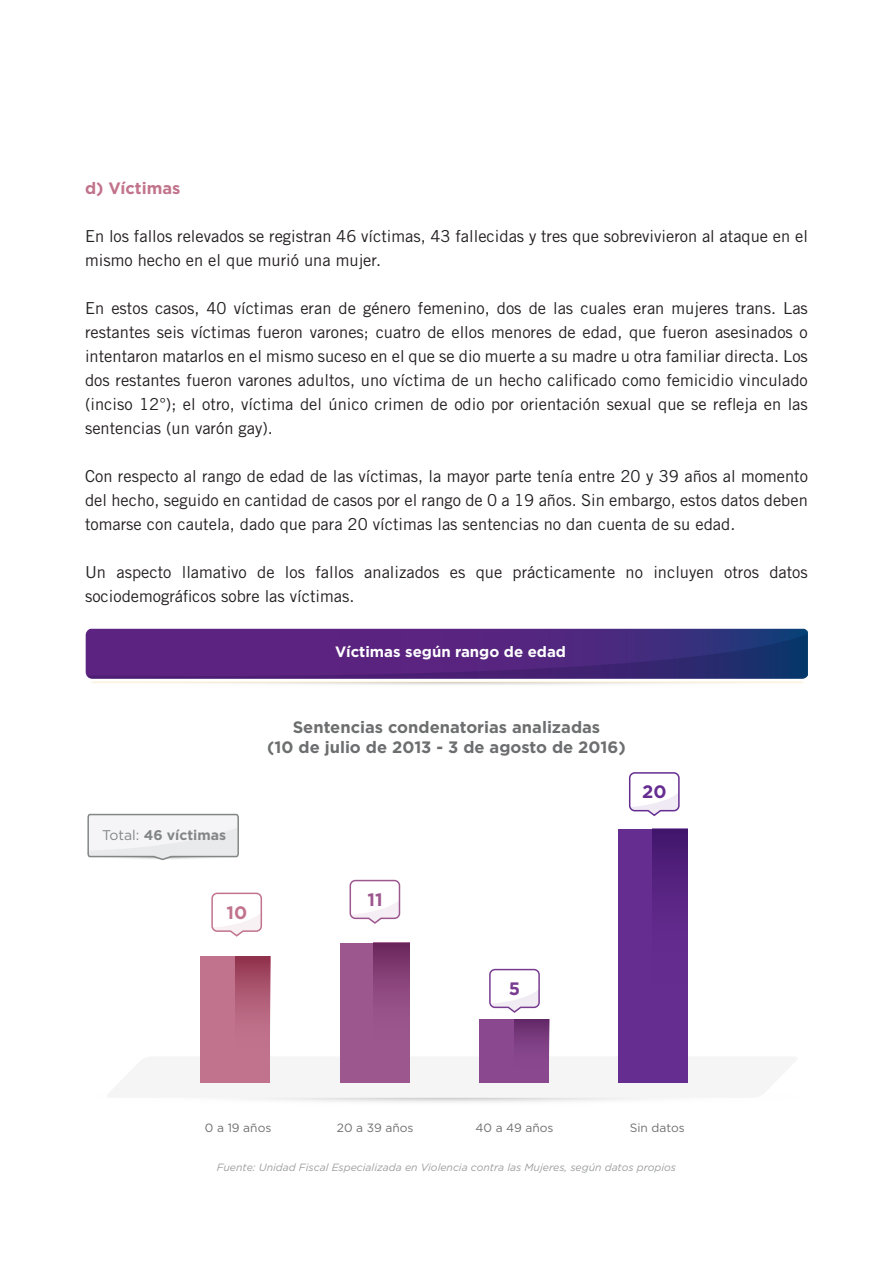
<style>
.page{position:relative;width:893px;height:1263px;background:#fff}
.page>*{position:absolute;margin:0;border:0;box-sizing:border-box;transform-origin:0 0}
.t1{font:700 18px "Gotham";color:#c1738d}
.t2{font:700 18px "Gotham";color:#662d91}
.t3{font:700 18px "Gotham";color:#9d578f}
.t4{font:700 18px "Gotham";color:#783b90}
.Texto_trade{font:16.5px/24px "Trade Gothic LT Std";color:#231f20}
.t5{font:700 16.5px/19.8px "Gotham";color:#6d6e6f;text-align:center}
.TÍTULO_2{font:700 16.5px "Gotham";color:#c2738c}
.t6{font:700 15px "Gotham";color:#fff}
.t7{font:700 13.95px "Gotham";color:#828786}
.t8{font:12px "Gotham";color:#6f7072}
.t9{font:italic 10.5px "Gotham";color:#9c9e9f}
.s1{font-weight:400}
</style>
<div class="page">
<svg style="left:200px;top:1056px;width:488px;height:46px"></svg>
<div style="left:618px;top:829px;width:70px;height:253px;background:#662d91"></div>
<div style="left:479px;top:1019px;width:70px;height:63px;background:#8a498f"></div>
<div style="left:340px;top:943px;width:69px;height:139px;background:#9d578f"></div>
<div style="left:200px;top:956px;width:70px;height:126px;background:#c1738d"></div>
<svg style="left:211px;top:892px;width:51px;height:45px"></svg>
<svg style="left:629px;top:772px;width:51px;height:45px"></svg>
<svg style="left:349px;top:879px;width:52px;height:45px"></svg>
<svg style="left:489px;top:968px;width:51px;height:45px"></svg>
<svg style="left:87px;top:813px;width:152px;height:48px"></svg>
<svg style="left:236px;top:956px;width:34px;height:58px"></svg>
<div style="left:374px;top:943px;width:36px;height:138px;background:linear-gradient(to bottom,#783469,#a8619a)"></div>
<div style="left:515px;top:1019px;width:34px;height:63px;background:linear-gradient(to bottom,#6b2f70,#935098)"></div>
<div style="left:653px;top:829px;width:34px;height:250px;background:linear-gradient(to bottom,#4d1e78,#6e3299)"></div>
<svg style="left:85px;top:629px;width:723px;height:56px;background:#5e3d88"></svg>
<p class="TÍTULO_2" style="left:85px;top:177px;width:97px">d) Víctimas</p>
<p class="Texto_trade" style="left:85px;top:224px;width:724px">En los fallos relevados se registran 46 víctimas, 43 fallecidas y tres que sobrevivieron al ataque en el mismo hecho en el que murió una mujer.</p>
<p class="Texto_trade" style="left:85px;top:296px;width:724px;text-align:justify">En estos casos, 40 víctimas eran de género femenino, dos de las cuales eran mujeres trans. Las restantes seis víctimas fueron varones; cuatro de ellos menores de edad, que fueron asesinados o intentaron matarlos en el mismo suceso en el que se dio muerte a su madre u otra familiar directa. Los dos restantes fueron varones adultos, uno víctima de un hecho calificado como femicidio vinculado (inciso 12°); el otro, víctima del único crimen de odio por orientación sexual que se refleja en las sentencias (un varón gay).</p>
<p class="Texto_trade" style="left:85px;top:464px;width:724px;text-align:justify">Con respecto al rango de edad de las víctimas, la mayor parte tenía entre 20 y 39 años al momento del hecho, seguido en cantidad de casos por el rango de 0 a 19 años. Sin embargo, estos datos deben tomarse con cautela, dado que para 20 víctimas las sentencias no dan cuenta de su edad.</p>
<p class="Texto_trade" style="left:85px;top:560px;width:724px">Un aspecto llamativo de los fallos analizados es que prácticamente no incluyen otros datos sociodemográficos sobre las víctimas.</p>
<p class="t6" style="left:335px;top:642px;width:232px">Víctimas según rango de edad</p>
<p class="t7" style="left:102px;top:826px;width:125px"><span class="s1">Total:</span> 46 víctimas</p>
<p class="t1" style="left:226px;top:900px;width:22px">10</p>
<p class="t5" style="left:267px;top:717px;width:360px">Sentencias condenatorias analizadas<br>(10 de julio de 2013 - 3 de agosto de 2016)</p>
<p class="t2" style="left:642px;top:780px;width:26px">20</p>
<p class="t3" style="left:367px;top:888px;width:17px">11</p>
<p class="t4" style="left:509px;top:977px;width:13px">5</p>
<p class="t8" style="left:205px;top:1120px;width:68px">0 a 19 años</p>
<p class="t8" style="left:337px;top:1120px;width:78px">20 a 39 años</p>
<p class="t8" style="left:475px;top:1120px;width:80px">40 a 49 años</p>
<p class="t8" style="left:630px;top:1120px;width:57px">Sin datos</p>
<p class="t9" style="left:217px;top:1160px;width:461px">Fuente: Unidad Fiscal Especializada en Violencia contra las Mujeres, según datos propios</p>
</div>
